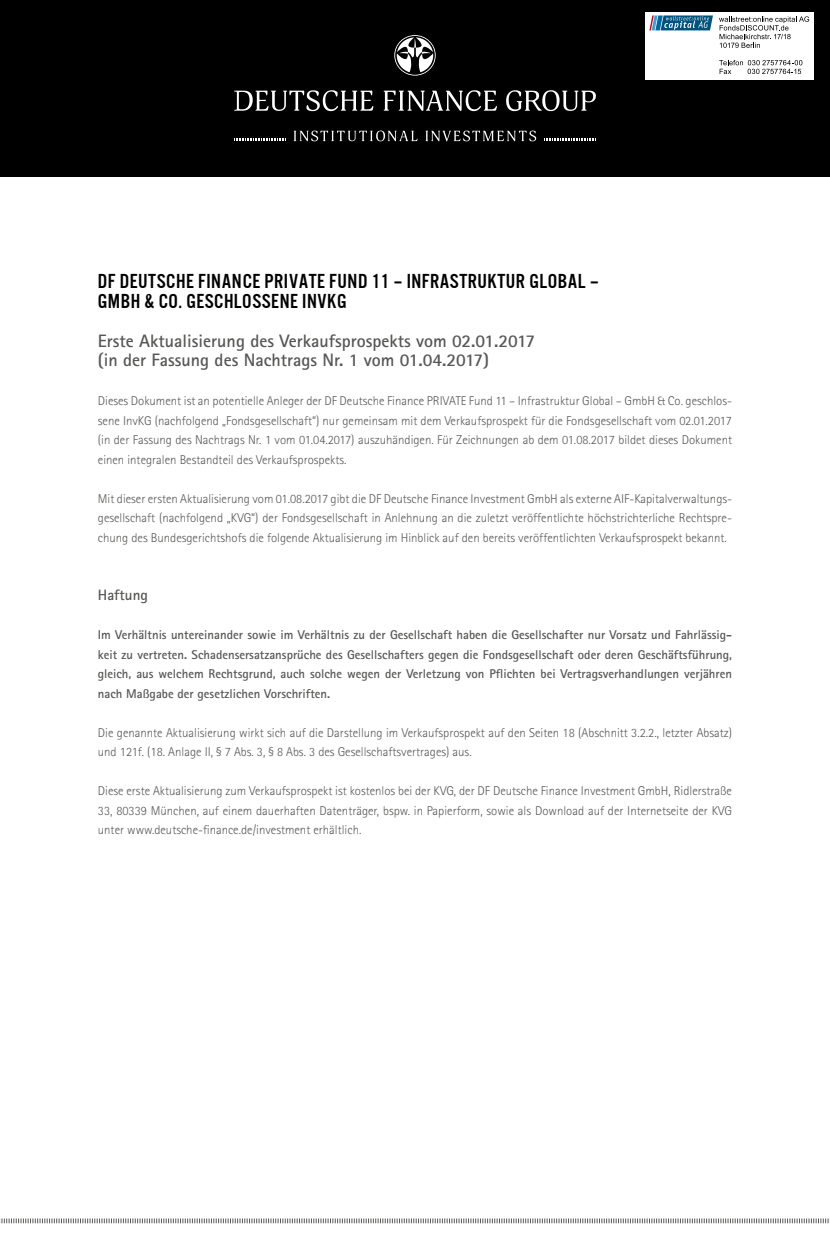
<style>
.page{position:relative;width:830px;height:1242px;background:#fff}
.page>*{position:absolute;margin:0;border:0;box-sizing:border-box;transform-origin:0 0}
.t1{font:21px/19.5px "U.S.101";letter-spacing:.025em;color:#000}
.t2{font:700 18px/19.5px "Rotis Sans Serif";color:#575756}
.t3{font:700 15px "Rotis Sans Serif";color:#575756}
.t4{font:300 12.75px/19.5px "Rotis Sans Serif";color:#575756;text-align:justify}
.t5{font:700 12.75px/19.5px "Rotis Sans Serif";color:#575756;text-align:justify}
</style>
<div class="page">
<svg style="left:0;top:1218px;width:829px;height:6px"></svg>
<div style="left:0;top:0;width:829px;height:176px;background:#000"></div>
<svg style="left:506px;top:90px;width:89px;height:21px"></svg>
<svg style="left:234px;top:90px;width:139px;height:21px"></svg>
<svg style="left:383px;top:90px;width:113px;height:21px"></svg>
<svg style="left:293px;top:131px;width:124px;height:10px"></svg>
<svg style="left:425px;top:131px;width:111px;height:10px"></svg>
<svg style="left:544px;top:138px;width:52px;height:3px"></svg>
<svg style="left:234px;top:138px;width:52px;height:3px"></svg>
<svg style="left:394px;top:35px;width:41px;height:41px"></svg>
<div style="left:645px;top:12px;width:168px;height:67px;background:#fff"></div>
<svg style="left:649px;top:15px;width:63px;height:15px"></svg>
<svg style="left:719px;top:16px;width:89px;height:32px"></svg>
<svg style="left:719px;top:60px;width:83px;height:14px"></svg>
<h1 class="t1" style="left:98px;top:271px;width:502px">DF DEUTSCHE FINANCE PRIVATE FUND 11 – INFRASTRUKTUR GLOBAL –<br>GMBH &amp; CO. GESCHLOSSENE InvKG</h1>
<h2 class="t2" style="left:98px;top:330px;width:438px">Erste Aktualisierung des Verkaufsprospekts vom 02.01.2017 (in der Fassung des Nachtrags Nr. 1 vom 01.04.2017)</h2>
<p class="t4" style="left:98px;top:391px;width:635px">Dieses Dokument ist an potentielle Anleger der DF Deutsche Finance PRIVATE Fund 11 – Infrastruktur Global – GmbH &amp; Co. geschlos&shy;sene InvKG (nachfolgend „Fondsgesellschaft“) nur gemeinsam mit dem Verkaufsprospekt für die Fondsgesellschaft vom 02.01.2017 (in der Fassung des Nachtrags Nr. 1 vom 01.04.2017) auszuhändigen. Für Zeichnungen ab dem 01.08.2017 bildet dieses Dokument einen integralen Bestandteil des Verkaufsprospekts.</p>
<p class="t4" style="left:98px;top:488px;width:635px">Mit dieser ersten Aktualisierung vom 01.08.2017 gibt die DF Deutsche Finance Investment GmbH als externe AIF-Kapitalverwaltungs&shy;gesellschaft (nachfolgend „KVG“) der Fondsgesellschaft in Anlehnung an die zuletzt veröffentlichte höchstrichterliche Rechtspre&shy;chung des Bundesgerichtshofs die folgende Aktualisierung im Hinblick auf den bereits veröffentlichten Verkaufsprospekt bekannt.</p>
<p class="t3" style="left:98px;top:585px;width:52px">Haftung</p>
<p class="t5" style="left:98px;top:625px;width:635px">Im Verhältnis untereinander sowie im Verhältnis zu der Gesellschaft haben die Gesellschafter nur Vorsatz und Fahrlässig&shy;keit zu vertreten. Schadensersatzansprüche des Gesellschafters gegen die Fondsgesellschaft oder deren Geschäftsführung, gleich, aus welchem Rechtsgrund, auch solche wegen der Verletzung von Pflichten bei Vertragsverhandlungen verjähren nach Maßgabe der gesetzlichen Vorschriften.</p>
<p class="t4" style="left:98px;top:722px;width:635px">Die genannte Aktualisierung wirkt sich auf die Darstellung im Verkaufsprospekt auf den Seiten 18 (Abschnitt 3.2.2., letzter Absatz) und 121f. (18. Anlage II, § 7 Abs. 3, § 8 Abs. 3 des Gesellschaftsvertrages) aus.</p>
<p class="t4" style="left:98px;top:781px;width:635px">Diese erste Aktualisierung zum Verkaufsprospekt ist kostenlos bei der KVG, der DF Deutsche Finance Investment GmbH, Ridlerstraße 33, 80339 München, auf einem dauerhaften Datenträger, bspw. in Papierform, sowie als Download auf der Internetseite der KVG unter www.deutsche-finance.de/investment erhältlich.</p>
</div>
